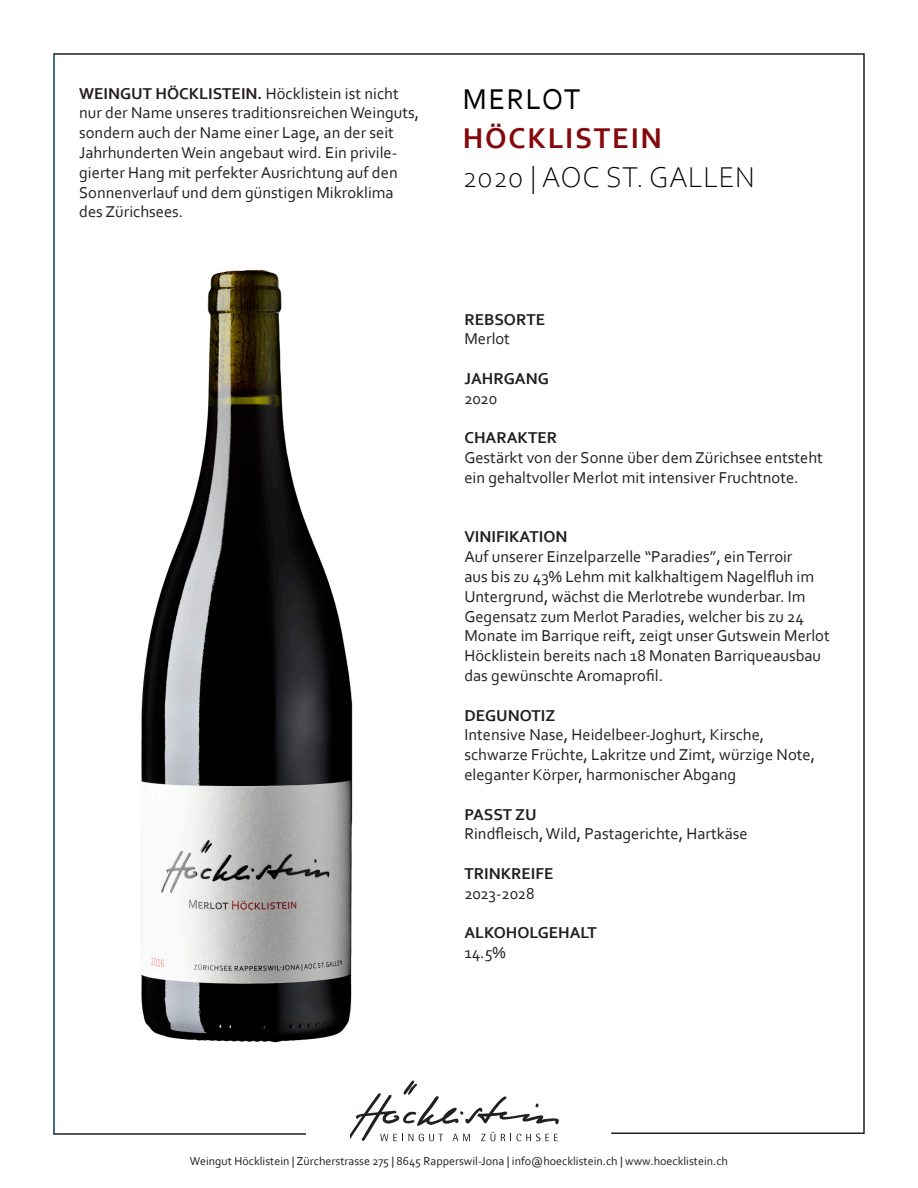
<style>
.page{position:relative;width:918px;height:1188px;background:#fff}
.page>*{position:absolute;margin:0;border:0;box-sizing:border-box;transform-origin:0 0}
.Header_-_Align_Left{font:300 30px "Corbel";letter-spacing:.02em;color:#000}
.Header_-_Align_Left-2{font:700 30px "Corbel";letter-spacing:.06em;color:#84090c}
.Header_-_Align_Left-3{font:30px "Corbel";letter-spacing:.06em;color:#000}
.t1{font:16.5px/19.8px "Corbel";color:#231f20}
.t2{font:700 16.5px "Corbel";color:#231f20}
.t3{font:16.5px "Corbel";letter-spacing:-.02em;color:#231f20}
.t4{font:12px "Corbel";color:#231f20}
.s1{font-weight:700}
</style>
<div class="page">
<svg style="left:350px;top:1080px;width:209px;height:61px"></svg>
<img style="left:141px;top:269px;width:212px;height:774px">
<hr style="left:54px;top:53px;width:810px;height:2px;background:#231f20">
<hr style="left:53px;top:53px;width:2px;height:1081px;background:#044047">
<hr style="left:863px;top:53px;width:2px;height:1081px;background:#231f20">
<hr style="left:53px;top:1133px;width:253px;height:2px;background:#231f20">
<hr style="left:611px;top:1132px;width:253px;height:2px;background:#231f20">
<p class="t1" style="left:79px;top:83px;width:341px"><span class="s1">WEINGUT HÖCKLISTEIN.</span> Höcklistein ist nicht nur der Name unseres traditionsreichen Weinguts, sondern auch der Name einer Lage, an der seit Jahrhunderten Wein angebaut wird. Ein privile&shy;gierter Hang mit perfekter Ausrichtung auf den Sonnenverlauf und dem günstigen Mikroklima des Zürichsees.</p>
<p class="Header_-_Align_Left-3" style="left:463px;top:80px;width:119px">MERLOT</p>
<p class="Header_-_Align_Left-2" style="left:463px;top:119px;width:201px">HÖCKLISTEIN</p>
<p class="Header_-_Align_Left" style="left:462px;top:158px;width:294px">2020 | AOC ST. GALLEN</p>
<p class="t2" style="left:464px;top:309px;width:82px">REBSORTE</p>
<p class="t1" style="left:464px;top:329px;width:47px">Merlot</p>
<p class="t2" style="left:464px;top:368px;width:86px">JAHRGANG</p>
<p class="t1" style="left:464px;top:388px;width:34px">2020</p>
<p class="t2" style="left:464px;top:428px;width:94px">CHARAKTER</p>
<p class="t1" style="left:464px;top:447px;width:360px">Gestärkt von der Sonne über dem Zürichsee entsteht ein gehaltvoller Merlot mit intensiver Fruchtnote.</p>
<p class="t2" style="left:464px;top:527px;width:105px">VINIFIKATION</p>
<p class="t1" style="left:464px;top:546px;width:367px">Auf unserer Einzelparzelle “Paradies”, ein Terroir<br>aus bis zu 43% Lehm mit kalkhaltigem Nagelfluh im Untergrund, wächst die Merlotrebe wunderbar. Im Gegensatz zum Merlot Paradies, welcher bis zu 24<br>Monate im Barrique reift, zeigt unser Gutswein Merlot Höcklistein bereits nach 18 Monaten Barriqueausbau das gewünschte Aromaprofil.</p>
<p class="t2" style="left:464px;top:705px;width:92px">DEGUNOTIZ</p>
<p class="t1" style="left:464px;top:725px;width:352px">Intensive Nase, Heidelbeer-Joghurt, Kirsche, schwarze Früchte, Lakritze und Zimt, würzige Note, eleganter Körper, harmonischer Abgang</p>
<p class="t2" style="left:464px;top:804px;width:74px">PASST ZU</p>
<p class="t1" style="left:464px;top:824px;width:285px">Rindfleisch, Wild, Pastagerichte, Hartkäse</p>
<p class="t2" style="left:464px;top:863px;width:91px">TRINKREIFE</p>
<p class="t3" style="left:464px;top:883px;width:72px">2023-2028</p>
<p class="t2" style="left:464px;top:923px;width:134px">ALKOHOLGEHALT</p>
<p class="t1" style="left:464px;top:942px;width:43px">14.5%</p>
<p class="t4" style="left:190px;top:1153px;width:540px">Weingut Höcklistein | Zürcherstrasse 275 | 8645 Rapperswil-Jona | info@hoecklistein.ch | www.hoecklistein.ch</p>
</div>
